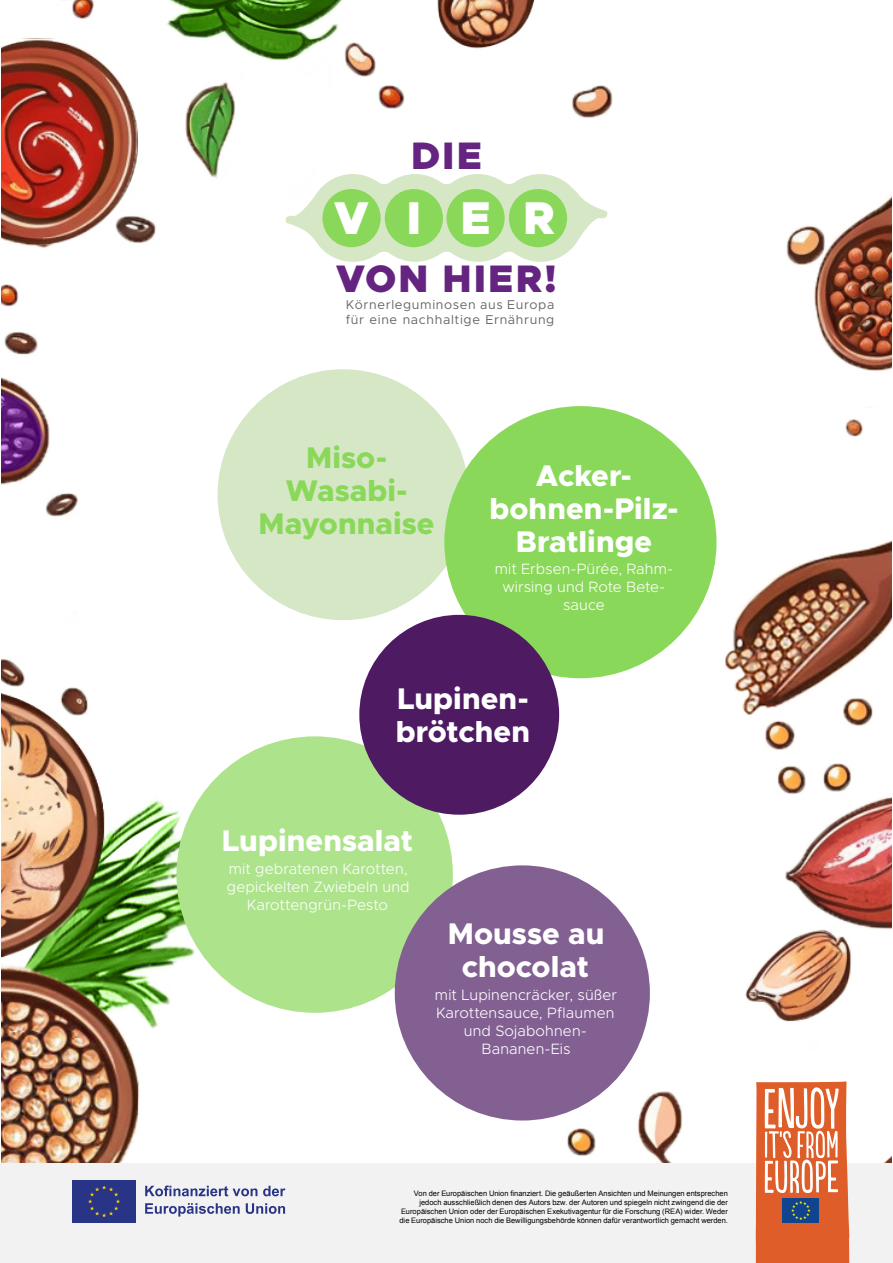
<style>
.page{position:relative;width:893px;height:1263px;background:#fff}
.page>*{position:absolute;margin:0;border:0;box-sizing:border-box;transform-origin:0 0}
.t1{font:900 46.2px "Metropolis";color:#fff}
.t2{font:900 38.55px "Metropolis";letter-spacing:.055em;color:#652480}
.t3{font:800 30px/33px "Metropolis";color:#fff;text-align:center}
.t4{font:800 30px/33px "Metropolis";color:#8ad859;text-align:center}
.t5{font:300 15px/18px "Metropolis";letter-spacing:.01em;color:#fff;text-align:center}
.t6{font:12.9px/15.5px "Metropolis";letter-spacing:.05em;color:#676767}
.t7{font:7.5px/9px "Arial";color:#000;text-align:right}
</style>
<div class="page">
<img style="left:1px;top:0;width:890px;height:1163px">
<div style="left:0;top:1163px;width:893px;height:100px;background:#f2f2f2"></div>
<div style="left:72px;top:1180px;width:64px;height:43px;background:#283485"></div>
<svg style="left:88px;top:1185px;width:32px;height:32px"></svg>
<svg style="left:145px;top:1185px;width:112px;height:11px"></svg>
<svg style="left:263px;top:1186px;width:22px;height:10px"></svg>
<svg style="left:145px;top:1203px;width:95px;height:13px"></svg>
<svg style="left:246px;top:1203px;width:39px;height:11px"></svg>
<svg style="left:756px;top:1081px;width:93px;height:182px"></svg>
<svg style="left:286px;top:174px;width:321px;height:88px"></svg>
<div style="left:322px;top:189px;width:59px;height:58px;background:#8ad859;border-radius:50%"></div>
<div style="left:385px;top:189px;width:58px;height:58px;background:#8ad859;border-radius:50%"></div>
<div style="left:446px;top:189px;width:59px;height:58px;background:#8ad859;border-radius:50%"></div>
<div style="left:509px;top:189px;width:58px;height:58px;background:#8ad859;border-radius:50%"></div>
<div style="left:176px;top:736px;width:277px;height:277px;background:#ade48b;border-radius:50%"></div>
<div style="left:218px;top:369px;width:250px;height:251px;background:#d5e7c5;border-radius:50%"></div>
<div style="left:444px;top:406px;width:272px;height:272px;background:#8ad859;border-radius:50%"></div>
<div style="left:395px;top:865px;width:255px;height:255px;background:#836092;border-radius:50%"></div>
<div style="left:359px;top:615px;width:200px;height:200px;background:#4e1b63;border-radius:50%"></div>
<h2 class="t2" style="left:411px;top:131px;width:72px">DIE</h2>
<h1 class="t1" style="left:334px;top:189px;width:222px">VIER</h1>
<h2 class="t2" style="left:336px;top:254px;width:222px">VON HIER!</h2>
<h3 class="t6" style="left:346px;top:296px;width:210px">Körnerleguminosen aus Europa für eine nachhaltige Ernährung</h3>
<h3 class="t4" style="left:259px;top:441px;width:178px">Miso-<br>Wasabi-<br>Mayonnaise</h3>
<h3 class="t3" style="left:489px;top:459px;width:191px">Acker&shy;bohnen-Pilz-<br>Bratlinge</h3>
<h3 class="t5" style="left:495px;top:560px;width:180px">mit Erbsen-Pürée, Rahm&shy;wirsing und Rote Bete&shy;sauce</h3>
<h3 class="t3" style="left:396px;top:682px;width:136px;text-align:left">Lupinen&shy;brötchen</h3>
<h3 class="t3" style="left:222px;top:824px;width:193px">Lupinensalat</h3>
<h3 class="t5" style="left:227px;top:859px;width:184px">mit gebratenen Karotten, gepickelten Zwiebeln und<br>Karottengrün-Pesto</h3>
<h3 class="t3" style="left:448px;top:917px;width:158px">Mousse au chocolat</h3>
<h3 class="t5" style="left:435px;top:985px;width:184px">mit Lupinencräcker, süßer<br>Karottensauce, Pflaumen und Sojabohnen-<br>Bananen-Eis</h3>
<p class="t7" style="left:399px;top:1188px;width:330px">Von der Europäischen Union finanziert. Die geäußerten Ansichten und Meinungen entsprechen jedoch ausschließlich denen des Autors bzw. der Autoren und spiegeln nicht zwingend die der Europäischen Union oder der Europäischen Exekutivagentur für die Forschung (REA) wider. Weder die Europäische Union noch die Bewilligungsbehörde können dafür verantwortlich gemacht werden.</p>
</div>
